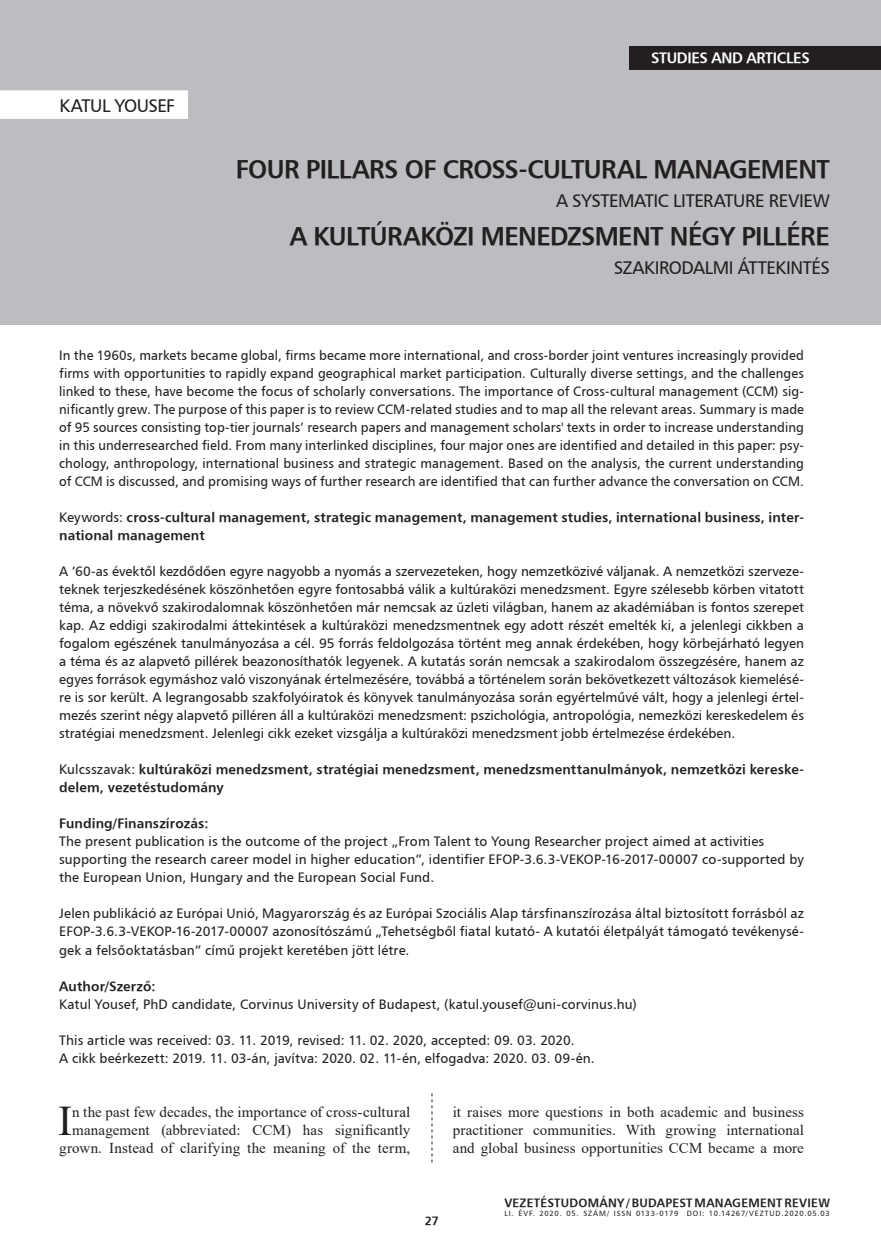
<style>
.page{position:relative;width:881px;height:1255px;background:#fff}
.page>*{position:absolute;margin:0;border:0;box-sizing:border-box;transform-origin:0 0}
.Iniciálé{font:42.15px "Times New Roman";color:#231f20}
.kenyérszöveg_behúzás{font:25.5px "H Humanist 777 BT Bold";letter-spacing:-.025em;color:#231f20}
.kenyérszöveg_behúzás-2{font:18px "H Humanist 777 BT";letter-spacing:-.025em;color:#231f20}
.Iniciálé-2{font:15px/18px "Times New Roman";letter-spacing:.005em;color:#231f20;text-align:right}
.t1{font:15px "H Humanist 777 BT Bold";letter-spacing:-.025em;color:#fff}
.Kezdő_oldal_bevezető{font:13.5px/18px "H Humanist 777 BT";letter-spacing:.005em;color:#231f20;text-align:justify}
.Kezdő_oldal_bevezető-2{font:13.5px/18px "H Humanist 777 BT Bold";letter-spacing:.01em;color:#231f20}
.t2{font:12px "H Humanist 777 BT Bold";letter-spacing:.02em;color:#231f20}
.t3{font:7.5px "H Humanist 777 BT";letter-spacing:.105em;color:#231f20}
.s1{font-family:"H Humanist 777 BT"}
</style>
<div class="page">
<div style="left:0;top:0;width:880px;height:324px;background:#bcbdc0"></div>
<div style="left:629px;top:46px;width:251px;height:23px;background:#231f20"></div>
<svg style="left:431px;top:1093px;width:1px;height:69px"></svg>
<div style="left:0;top:90px;width:188px;height:29px;background:#fff"></div>
<p class="kenyérszöveg_behúzás-2" style="left:60px;top:94px;width:117px">KATUL YOUSEF</p>
<p class="t1" style="left:651px;top:49px;width:160px">STUDIES AND ARTICLES</p>
<p class="kenyérszöveg_behúzás" style="left:236px;top:153px;width:595px">FOUR PILLARS OF CROSS-CULTURAL MANAGEMENT</p>
<p class="kenyérszöveg_behúzás-2" style="left:556px;top:190px;width:275px">A SYSTEMATIC LITERATURE REVIEW</p>
<p class="kenyérszöveg_behúzás" style="left:289px;top:220px;width:541px">A KULTÚRAKÖZI MENEDZSMENT NÉGY PILLÉRE</p>
<p class="kenyérszöveg_behúzás-2" style="left:613px;top:257px;width:217px">SZAKIRODALMI ÁTTEKINTÉS</p>
<p class="Kezdő_oldal_bevezető" style="left:59px;top:346px;width:746px">In the 1960s, markets became global, firms became more international, and cross-border joint ventures increasingly provided firms with opportunities to rapidly expand geographical market participation. Culturally diverse settings, and the challenges linked to these, have become the focus of scholarly conversations. The importance of Cross-cultural management (CCM) sig&shy;nificantly grew. The purpose of this paper is to review CCM-related studies and to map all the relevant areas. Summary is made of 95 sources consisting top-tier journals’ research papers and management scholars' texts in order to increase understanding in this underresearched field. From many interlinked disciplines, four major ones are identified and detailed in this paper: psy&shy;chology, anthropology, international business and strategic management. Based on the analysis, the current understanding of CCM is discussed, and promising ways of further research are identified that can further advance the conversation on CCM.</p>
<p class="Kezdő_oldal_bevezető-2" style="left:59px;top:508px;width:746px"><span class="s1">Keywords:</span> cross-cultural management, strategic management, management studies, international business, inter&shy;national management</p>
<p class="Kezdő_oldal_bevezető" style="left:59px;top:562px;width:746px">A ’60-as évektől kezdődően egyre nagyobb a nyomás a szervezeteken, hogy nemzetközivé váljanak. A nemzetközi szerveze&shy;teknek terjeszkedésének köszönhetően egyre fontosabbá válik a kultúraközi menedzsment. Egyre szélesebb körben vitatott téma, a növekvő szakirodalomnak köszönhetően már nemcsak az üzleti világban, hanem az akadémiában is fontos szerepet kap. Az eddigi szakirodalmi áttekintések a kultúraközi menedzsmentnek egy adott részét emelték ki, a jelenlegi cikkben a fogalom egészének tanulmányozása a cél. 95 forrás feldolgozása történt meg annak érdekében, hogy körbejárható legyen a téma és az alapvető pillérek beazonosíthatók legyenek. A kutatás során nemcsak a szakirodalom összegzésére, hanem az egyes források egymáshoz való viszonyának értelmezésére, továbbá a történelem során bekövetkezett változások kiemelésé&shy;re is sor került. A legrangosabb szakfolyóiratok és könyvek tanulmányozása során egyértelművé vált, hogy a jelenlegi értel&shy;mezés szerint négy alapvető pilléren áll a kultúraközi menedzsment: pszichológia, antropológia, nemezközi kereskedelem és stratégiai menedzsment. Jelenlegi cikk ezeket vizsgálja a kultúraközi menedzsment jobb értelmezése érdekében.</p>
<p class="Kezdő_oldal_bevezető-2" style="left:59px;top:760px;width:746px"><span class="s1">Kulcsszavak:</span> kultúraközi menedzsment, stratégiai menedzsment, menedzsmenttanulmányok, nemzetközi kereske&shy;delem, vezetéstudomány</p>
<p class="Kezdő_oldal_bevezető-2" style="left:59px;top:814px;width:151px">Funding/Finanszírozás:</p>
<p class="Kezdő_oldal_bevezető" style="left:59px;top:832px;width:706px">The present publication is the outcome of the project „From Talent to Young Researcher project aimed at activities</p>
<p class="Kezdő_oldal_bevezető" style="left:59px;top:850px;width:746px">supporting the research career model in higher education”, identifier EFOP-3.6.3-VEKOP-16-2017-00007 co-supported by</p>
<p class="Kezdő_oldal_bevezető" style="left:59px;top:868px;width:376px">the European Union, Hungary and the European Social Fund.</p>
<p class="Kezdő_oldal_bevezető" style="left:59px;top:904px;width:746px">Jelen publikáció az Európai Unió, Magyarország és az Európai Szociális Alap társfinanszírozása által biztosított forrásból az EFOP-3.6.3-VEKOP-16-2017-00007 azonosítószámú „Tehetségből fiatal kutató- A kutatói életpályát támogató tevékenysé&shy;gek a felsőoktatásban” című projekt keretében jött létre.</p>
<p class="Kezdő_oldal_bevezető-2" style="left:59px;top:976px;width:98px">Author/Szerző:</p>
<p class="Kezdő_oldal_bevezető" style="left:59px;top:994px;width:579px">Katul Yousef, PhD candidate, Corvinus University of Budapest, (katul.yousef@uni-corvinus.hu)</p>
<p class="Kezdő_oldal_bevezető" style="left:59px;top:1030px;width:516px">This article was received: 03. 11. 2019, revised: 11. 02. 2020, accepted: 09. 03. 2020.</p>
<p class="Kezdő_oldal_bevezető" style="left:59px;top:1048px;width:537px">A cikk beérkezett: 2019. 11. 03-án, javítva: 2020. 02. 11-én, elfogadva: 2020. 03. 09-én.</p>
<p class="Iniciálé-2" style="left:59px;top:1102px;width:352px">n the past few decades, the importance of cross-cultural management (abbreviated: CCM) has significantly grown. Instead of clarifying the meaning of the term,</p>
<p class="Iniciálé-2" style="left:452px;top:1102px;width:352px;text-align:justify">it raises more questions in both academic and business practitioner communities. With growing international and global business opportunities CCM became a more</p>
<p class="Iniciálé" style="left:58px;top:1090px;width:16px">I</p>
<p class="t2" style="left:425px;top:1212px;width:16px">27</p>
<p class="t2" style="left:504px;top:1194px;width:327px">VEZETÉSTUDOMÁNY / BUDAPEST MANAGEMENT REVIEW</p>
<p class="t3" style="left:504px;top:1208px;width:327px">LI. ÉVF. 2020. 05. SZÁM/ ISSN 0133-0179 DOI: 10.14267/VEZTUD.2020.05.03</p>
</div>
